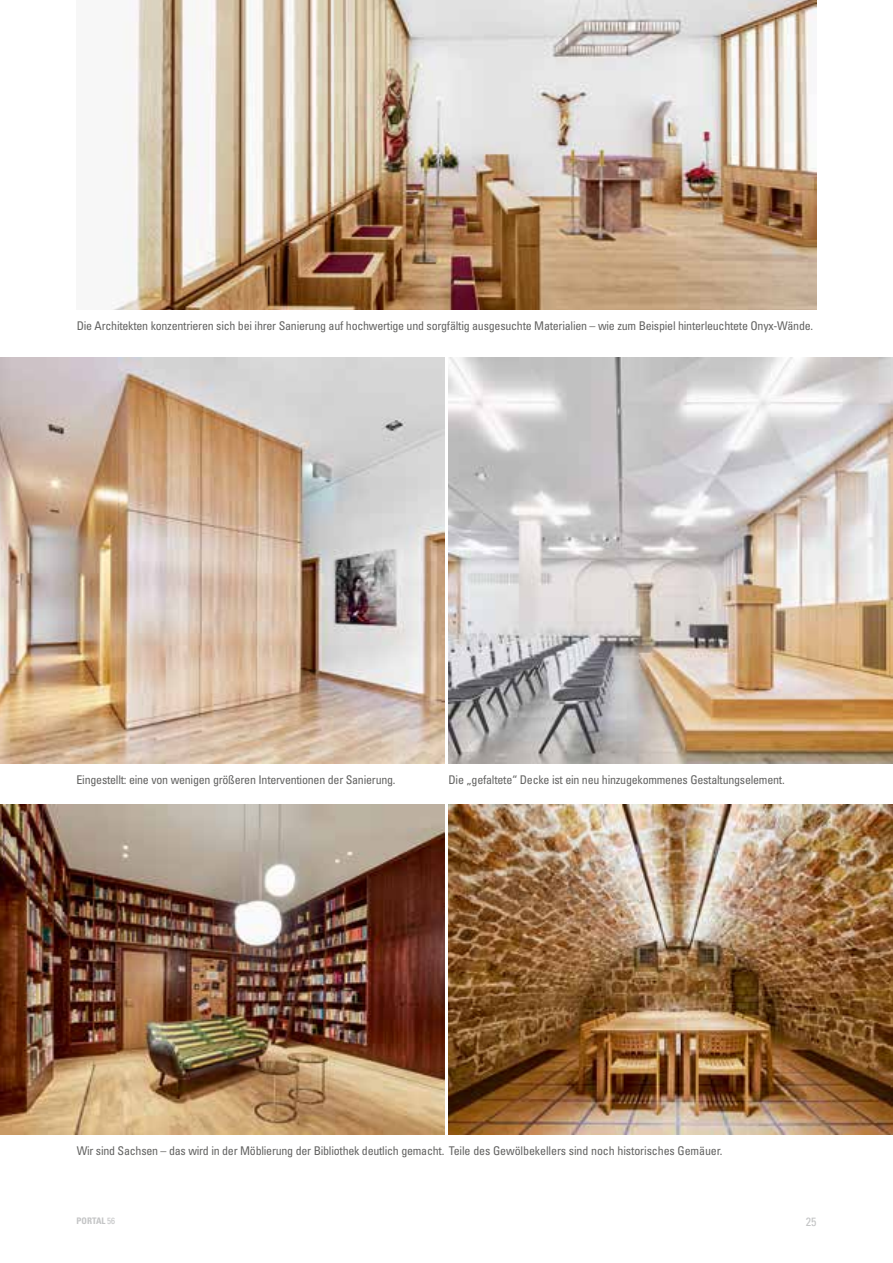
<style>
.page{position:relative;width:893px;height:1263px;background:#fff}
.page>*{position:absolute;margin:0;border:0;box-sizing:border-box;transform-origin:0 0}
.t1{font:condensed 12px "Univers LT Std";letter-spacing:-.02em;color:#636362}
.t2{font:condensed 12px "Univers LT Std";color:#c3c4c5}
.t3{font:700 condensed 9px "Univers LT Std";color:#c3c4c5}
.s1{font-weight:400}
</style>
<div class="page">
<img style="left:449px;top:357px;width:444px;height:406px">
<img style="left:449px;top:804px;width:444px;height:330px">
<img style="left:112px;top:0;width:704px;height:309px">
<img style="left:0;top:804px;width:444px;height:330px">
<img style="left:0;top:357px;width:444px;height:406px">
<p class="t1" style="left:77px;top:318px;width:738px">Die Architekten konzentrieren sich bei ihrer Sanierung auf hochwertige und sorgfältig ausgesuchte Materialien – wie zum Beispiel hinterleuchtete Onyx-Wände.</p>
<p class="t1" style="left:77px;top:772px;width:321px">Eingestellt: eine von wenigen größeren Interventionen der Sanierung.</p>
<p class="t1" style="left:449px;top:772px;width:338px">Die „gefaltete“ Decke ist ein neu hinzugekommenes Gestaltungselement.</p>
<p class="t1" style="left:77px;top:1143px;width:647px">Wir sind Sachsen – das wird in der Möblierung der Bibliothek deutlich gemacht. Teile des Gewölbekellers sind noch historisches Gemäuer.</p>
<p class="t3" style="left:77px;top:1215px;width:40px">PORTAL <span class="s1">56</span></p>
<p class="t2" style="left:806px;top:1214px;width:12px">25</p>
</div>
